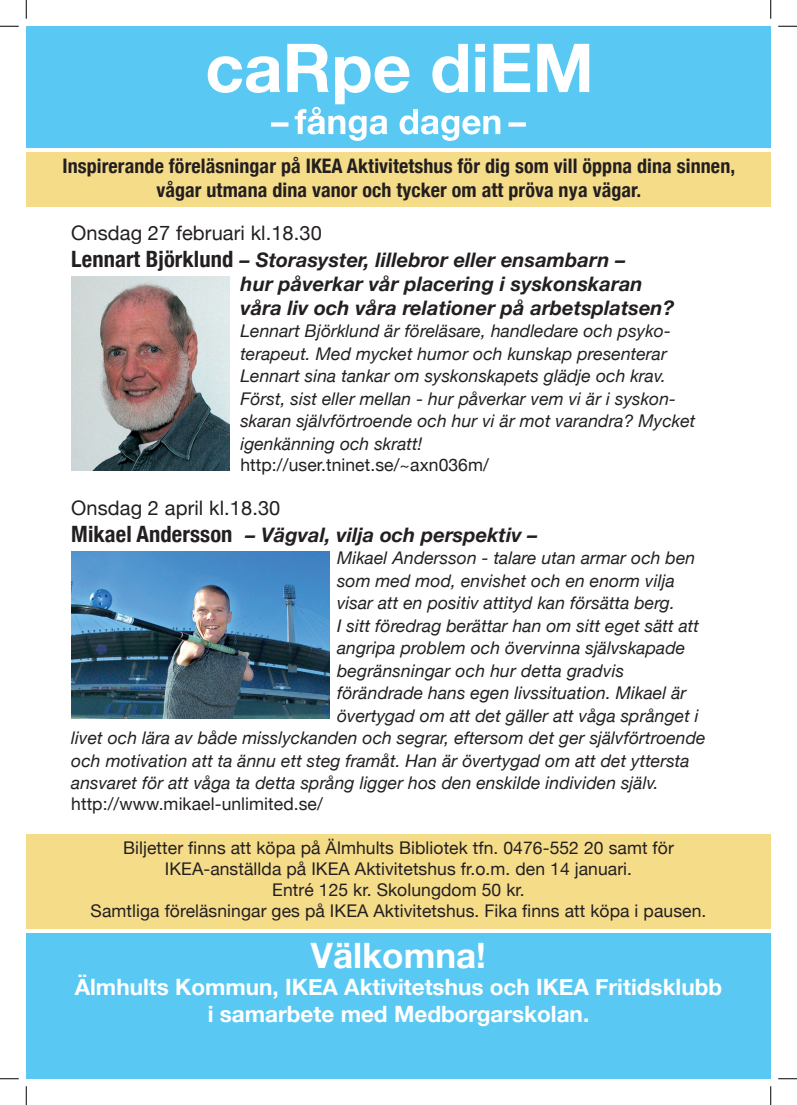
<style>
.page{position:relative;width:797px;height:1105px;background:#fff}
.page>*{position:absolute;margin:0;border:0;box-sizing:border-box;transform-origin:0 0}
.t1{font:700 35px "Helvetica Neue";color:#fff}
.t2{font:700 22.5px/27px "Helvetica Neue";color:#fff;text-align:center}
.t3{font:italic 700 20px/27px "Helvetica Neue";letter-spacing:.005em;color:#231f20}
.t4{font:700 condensed 20px/24px "Helvetica Neue";letter-spacing:.005em;color:#231f20;text-align:center}
.t5{font:italic 17.5px/22.5px "Helvetica Neue";letter-spacing:.005em;color:#231f20}
.t6{font:17.5px/21px "Helvetica Neue";letter-spacing:.005em;color:#231f20;text-align:center}
.s1{font-weight:400;font-style:normal}
.s2{font-style:normal;font-stretch:condensed;font-size:22.5px}
</style>
<div class="page">
<div style="left:26px;top:26px;width:744px;height:122px;background:#59c9f3"></div>
<svg style="left:208px;top:44px;width:381px;height:97px"></svg>
<div style="left:26px;top:153px;width:744px;height:54px;background:#f5dc89"></div>
<div style="left:26px;top:933px;width:744px;height:146px;background:#59c9f3"></div>
<div style="left:26px;top:835px;width:744px;height:94px;background:#f5dc89"></div>
<img style="left:71px;top:551px;width:259px;height:168px">
<img style="left:71px;top:276px;width:158px;height:194px">
<svg style="left:0;top:25px;width:19px;height:2px"></svg>
<svg style="left:778px;top:25px;width:19px;height:2px"></svg>
<svg style="left:0;top:1078px;width:19px;height:1px"></svg>
<svg style="left:778px;top:1078px;width:19px;height:1px"></svg>
<svg style="left:25px;top:0;width:2px;height:19px"></svg>
<svg style="left:25px;top:1086px;width:2px;height:19px"></svg>
<svg style="left:770px;top:0;width:1px;height:19px"></svg>
<svg style="left:770px;top:1086px;width:1px;height:19px"></svg>
<p class="t4" style="left:62px;top:154px;width:674px">Inspirerande föreläsningar på IKEA Aktivitetshus för dig som vill öppna dina sinnen, vågar utmana dina vanor och tycker om att pröva nya vägar.</p>
<p class="t3" style="left:71px;top:219px;width:555px"><span class="s1">Onsdag 27 februari kl.18.30<br></span><span class="s2">Lennart Björklund</span> – Storasyster, lillebror eller ensambarn –</p>
<p class="t3" style="left:240px;top:271px;width:435px;line-height:24px">hur påverkar vår placering i syskonskaran våra liv och våra relationer på arbetsplatsen?</p>
<p class="t5" style="left:240px;top:320px;width:456px">Lennart Björklund är föreläsare, handledare och psyko&shy;terapeut. Med mycket humor och kunskap presenterar Lennart sina tankar om syskonskapets glädje och krav.<br>Först, sist eller mellan - hur påverkar vem vi är i syskon&shy;skaran självförtroende och hur vi är mot varandra? Mycket igenkänning och skratt!</p>
<p class="t6" style="left:240px;top:454px;width:250px">http://user.tninet.se/~axn036m/</p>
<p class="t3" style="left:71px;top:494px;width:468px"><span class="s1">Onsdag 2 april kl.18.30<br></span><span class="s2">Mikael Andersson</span> – Vägval, vilja och perspektiv –</p>
<p class="t5" style="left:337px;top:547px;width:360px">Mikael Andersson - talare utan armar och ben</p>
<p class="t5" style="left:337px;top:569px;width:339px">som med mod, envishet och en enorm vilja</p>
<p class="t5" style="left:337px;top:592px;width:339px">visar att en positiv attityd kan försätta berg.</p>
<p class="t5" style="left:337px;top:614px;width:363px">I sitt föredrag berättar han om sitt eget sätt att</p>
<p class="t5" style="left:337px;top:637px;width:350px">angripa problem och övervinna självskapade</p>
<p class="t5" style="left:337px;top:659px;width:288px">begränsningar och hur detta gradvis</p>
<p class="t5" style="left:337px;top:682px;width:351px">förändrade hans egen livssituation. Mikael är</p>
<p class="t5" style="left:337px;top:704px;width:363px">övertygad om att det gäller att våga språnget i</p>
<p class="t5" style="left:71px;top:727px;width:636px">livet och lära av både misslyckanden och segrar, eftersom det ger självförtroende</p>
<p class="t5" style="left:71px;top:749px;width:619px">och motivation att ta ännu ett steg framåt. Han är övertygad om att det yttersta</p>
<p class="t5" style="left:71px;top:772px;width:589px">ansvaret för att våga ta detta språng ligger hos den enskilde individen själv.</p>
<p class="t6" style="left:71px;top:793px;width:253px">http://www.mikael-unlimited.se/</p>
<p class="t6" style="left:91px;top:837px;width:617px">Biljetter finns att köpa på Älmhults Bibliotek tfn. 0476-552 20 samt för IKEA-anställda på IKEA Aktivitetshus fr.o.m. den 14 januari.<br>Entré 125 kr. Skolungdom 50 kr.<br>Samtliga föreläsningar ges på IKEA Aktivitetshus. Fika finns att köpa i pausen.</p>
<h1 class="t1" style="left:311px;top:933px;width:176px">Välkomna!</h1>
<p class="t2" style="left:75px;top:972px;width:649px">Älmhults Kommun, IKEA Aktivitetshus och IKEA Fritidsklubb i samarbete med Medborgarskolan.</p>
</div>
